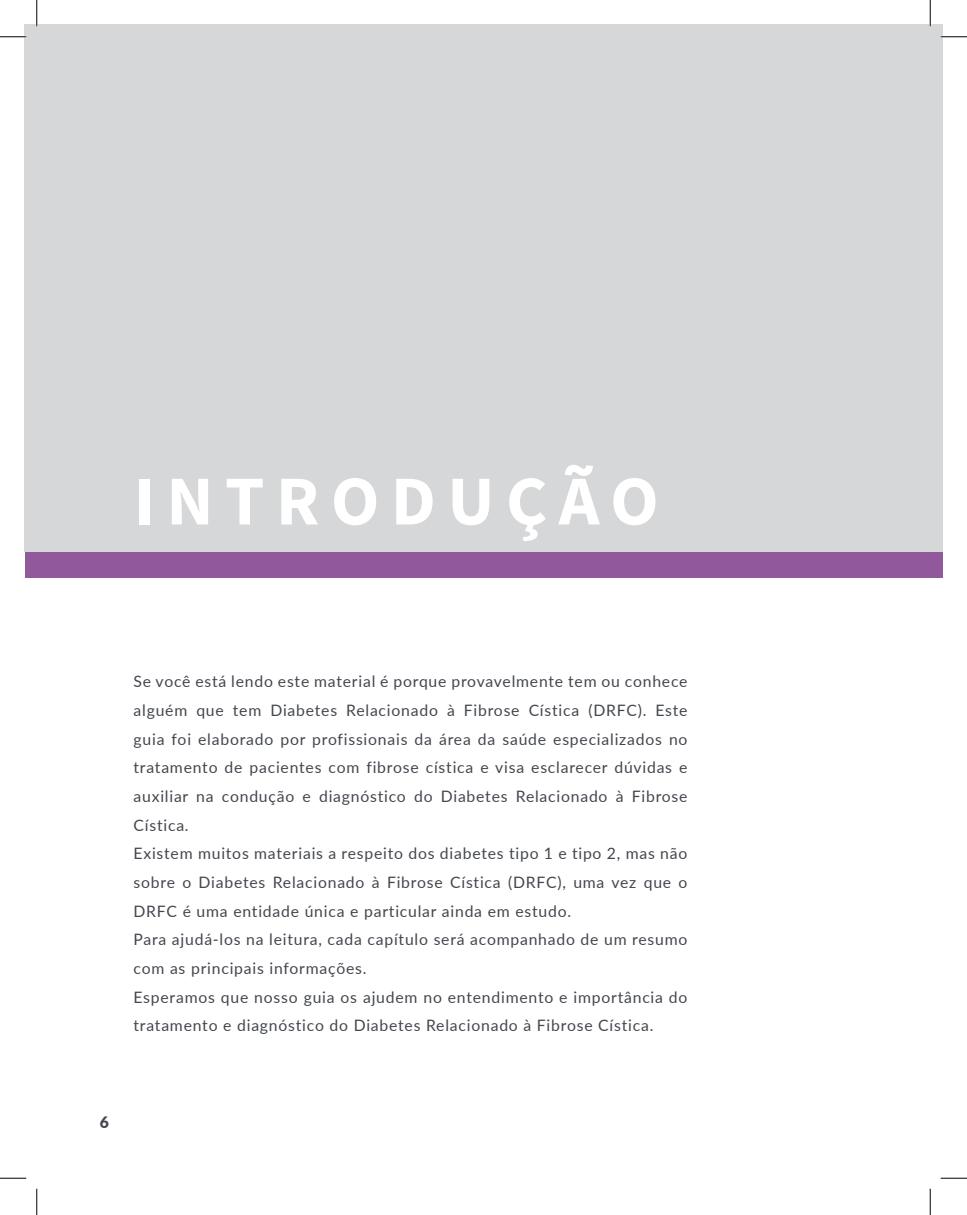
<style>
.page{position:relative;width:967px;height:1215px;background:#fff}
.page>*{position:absolute;margin:0;border:0;box-sizing:border-box;transform-origin:0 0}
.t1{font:700 70px "Source Sans Pro";letter-spacing:.16em;color:#fff}
.t2{font:15.75px/28.7px "Lato";letter-spacing:.05em;color:#43474e}
.t3{font:900 15.75px "Lato";color:#43474e}
</style>
<div class="page">
<div style="left:25px;top:385px;width:917px;height:192px;background:#91599c"></div>
<div style="left:513px;top:24px;width:429px;height:351px;background:#d6d7d9"></div>
<div style="left:24px;top:375px;width:918px;height:176px;background:#d6d7d9"></div>
<hr style="left:940px;top:36px;width:26px;height:2px;background:#fff">
<hr style="left:929px;top:0;width:2px;height:26px;background:#fff">
<svg style="left:0;top:36px;width:26px;height:1px"></svg>
<svg style="left:940px;top:36px;width:26px;height:1px"></svg>
<svg style="left:0;top:1177px;width:26px;height:1px"></svg>
<svg style="left:940px;top:1177px;width:26px;height:1px"></svg>
<svg style="left:36px;top:0;width:1px;height:26px"></svg>
<svg style="left:36px;top:1188px;width:1px;height:26px"></svg>
<svg style="left:929px;top:0;width:1px;height:26px"></svg>
<svg style="left:929px;top:1188px;width:1px;height:26px"></svg>
<h1 class="t1" style="left:133px;top:454px;width:526px">INTRODUÇÃO</h1>
<p class="t2" style="left:133px;top:666px;width:555px">Se você está lendo este material é porque provavelmente tem ou conhece alguém que tem Diabetes Relacionado à Fibrose Cística (DRFC). Este guia foi elaborado por profissionais da área da saúde especializados no tratamento de pacientes com fibrose cística e visa esclarecer dúvidas e auxiliar na condução e diagnóstico do Diabetes Relacionado à Fibrose Cística.<br>Existem muitos materiais a respeito dos diabetes tipo 1 e tipo 2, mas não sobre o Diabetes Relacionado à Fibrose Cística (DRFC), uma vez que o DRFC é uma entidade única e particular ainda em estudo.<br>Para ajudá-los na leitura, cada capítulo será acompanhado de um resumo com as principais informações.<br>Esperamos que nosso guia os ajudem no entendimento e importância do tratamento e diagnóstico do Diabetes Relacionado à Fibrose Cística.</p>
<p class="t3" style="left:100px;top:1110px;width:11px">6</p>
</div>
